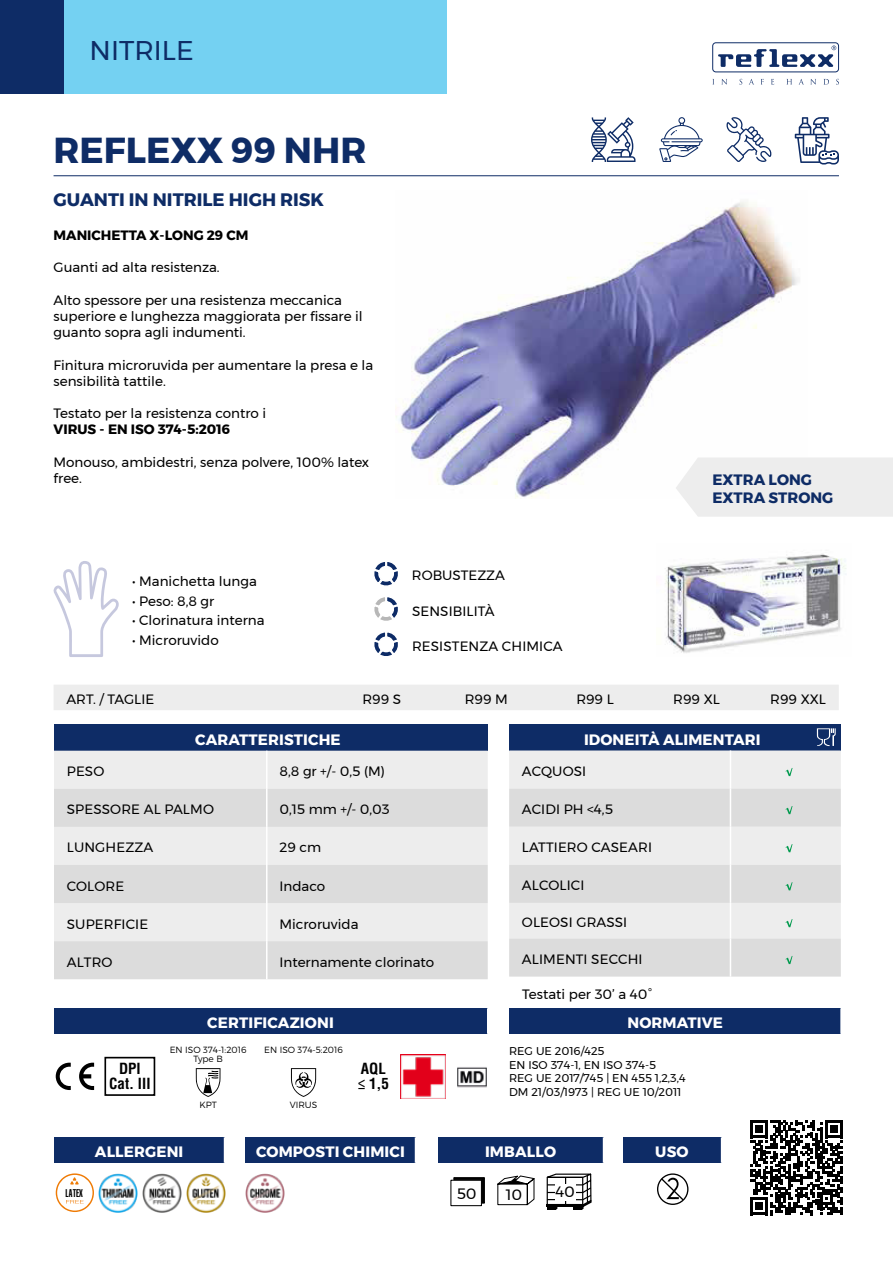
<style>
.page{position:relative;width:893px;height:1263px;background:#fff}
.page>*{position:absolute;margin:0;border:0;box-sizing:border-box;transform-origin:0 0}
.t1{font:700 36px "Montserrat";color:#0e2c66}
.t2{font:27px "Montserrat";color:#0e2c66}
.t3{font:700 18px "Montserrat";color:#0e2c66}
.t4{font:700 15px "Montserrat";letter-spacing:.01em;color:#fff}
.t5{font:700 15px/18px "Montserrat";color:#0e2c66}
.t6{font:700 condensed 15px/15px "Helvetica LT Std";color:#000}
.t7{font:15px "Montserrat";color:#000}
.t8{font:13.5px/16.2px "Montserrat";color:#000}
.t9{font:700 13.5px "Montserrat";color:#000}
.t10{font:11.25px/13.5px "Montserrat";color:#000}
.t11{font:11.1px "Helvetica LT Std Ultra Comp";color:#000}
.t12{font:300 9px/9px "Montserrat";color:#000;text-align:center}
</style>
<div class="page">
<svg style="left:56px;top:1173px;width:38px;height:39px"></svg>
<img style="left:395px;top:201px;width:404px;height:297px">
<img style="left:665px;top:554px;width:181px;height:99px">
<hr style="left:54px;top:175px;width:785px;height:1px;background:#0e2c66">
<div style="left:54px;top:685px;width:785px;height:25px;background:#ededed"></div>
<div style="left:676px;top:457px;width:217px;height:60px;background:#ededed"></div>
<svg style="left:659px;top:117px;width:44px;height:45px"></svg>
<svg style="left:726px;top:117px;width:46px;height:45px"></svg>
<svg style="left:795px;top:117px;width:44px;height:48px"></svg>
<svg style="left:591px;top:117px;width:44px;height:45px"></svg>
<div style="left:54px;top:724px;width:434px;height:27px;background:#0e2c66"></div>
<div style="left:54px;top:751px;width:434px;height:190px;background:#ededed"></div>
<div style="left:54px;top:789px;width:434px;height:38px;background:#dcdcdc"></div>
<div style="left:54px;top:865px;width:434px;height:38px;background:#dcdcdc"></div>
<div style="left:54px;top:941px;width:434px;height:38px;background:#dcdcdc"></div>
<hr style="left:266px;top:751px;width:2px;height:38px;background:#fff">
<hr style="left:266px;top:789px;width:2px;height:38px;background:#fff">
<hr style="left:266px;top:827px;width:2px;height:38px;background:#fff">
<hr style="left:266px;top:865px;width:2px;height:38px;background:#fff">
<hr style="left:266px;top:903px;width:2px;height:38px;background:#fff">
<hr style="left:266px;top:941px;width:2px;height:38px;background:#fff">
<div style="left:509px;top:1008px;width:332px;height:26px;background:#0e2c66"></div>
<hr style="left:840px;top:1008px;width:2px;height:26px;background:#fff">
<div style="left:509px;top:724px;width:332px;height:26px;background:#0e2c66"></div>
<div style="left:509px;top:750px;width:332px;height:188px;background:#ededed"></div>
<hr style="left:730px;top:750px;width:1px;height:39px;background:#fff">
<hr style="left:730px;top:827px;width:1px;height:38px;background:#fff">
<hr style="left:730px;top:903px;width:1px;height:35px;background:#fff">
<svg style="left:785px;top:768px;width:7px;height:8px"></svg>
<div style="left:509px;top:789px;width:332px;height:38px;background:#dcdcdc"></div>
<svg style="left:785px;top:844px;width:7px;height:8px"></svg>
<div style="left:509px;top:865px;width:332px;height:38px;background:#dcdcdc"></div>
<svg style="left:785px;top:919px;width:7px;height:8px"></svg>
<div style="left:509px;top:938px;width:332px;height:38px;background:#dcdcdc"></div>
<img style="left:245px;top:1173px;width:40px;height:40px">
<img style="left:186px;top:1173px;width:39px;height:40px">
<img style="left:142px;top:1173px;width:40px;height:40px">
<div style="left:54px;top:1008px;width:434px;height:26px;background:#0e2c66"></div>
<svg style="left:487px;top:1008px;width:1px;height:26px"></svg>
<svg style="left:817px;top:728px;width:19px;height:18px"></svg>
<svg style="left:374px;top:562px;width:24px;height:24px"></svg>
<svg style="left:374px;top:597px;width:24px;height:24px"></svg>
<svg style="left:374px;top:632px;width:24px;height:24px"></svg>
<img style="left:98px;top:1173px;width:40px;height:40px">
<svg style="left:750px;top:1120px;width:92px;height:95px"></svg>
<img style="left:401px;top:1054px;width:44px;height:45px">
<div style="left:104px;top:1057px;width:51px;height:39px;border:2px solid #000"></div>
<svg style="left:196px;top:1068px;width:24px;height:29px"></svg>
<svg style="left:56px;top:1063px;width:15px;height:27px"></svg>
<svg style="left:79px;top:1063px;width:15px;height:27px"></svg>
<svg style="left:291px;top:1068px;width:25px;height:29px"></svg>
<img style="left:457px;top:1067px;width:30px;height:21px">
<svg style="left:657px;top:1173px;width:31px;height:32px"></svg>
<div style="left:623px;top:1137px;width:99px;height:26px;background:#0e2c66"></div>
<svg style="left:721px;top:1137px;width:1px;height:26px"></svg>
<div style="left:438px;top:1137px;width:166px;height:26px;background:#0e2c66"></div>
<svg style="left:603px;top:1137px;width:1px;height:26px"></svg>
<svg style="left:546px;top:1173px;width:46px;height:37px"></svg>
<div style="left:555px;top:1184px;width:20px;height:16px;background:#fff"></div>
<svg style="left:497px;top:1175px;width:38px;height:31px"></svg>
<div style="left:450px;top:1180px;width:32px;height:26px;border:1px solid #000"></div>
<svg style="left:453px;top:1177px;width:32px;height:27px"></svg>
<svg style="left:53px;top:561px;width:66px;height:96px"></svg>
<div style="left:54px;top:1137px;width:171px;height:26px;background:#0e2c66"></div>
<svg style="left:224px;top:1137px;width:1px;height:26px"></svg>
<div style="left:245px;top:1137px;width:170px;height:26px;background:#0e2c66"></div>
<div style="left:712px;top:43px;width:127px;height:29px;border:1px solid #0e2c66;border-radius:3px"></div>
<svg style="left:718px;top:46px;width:118px;height:21px"></svg>
<svg style="left:721px;top:79px;width:6px;height:6px"></svg>
<svg style="left:739px;top:79px;width:3px;height:6px"></svg>
<svg style="left:749px;top:79px;width:5px;height:5px"></svg>
<svg style="left:771px;top:79px;width:3px;height:6px"></svg>
<svg style="left:786px;top:79px;width:6px;height:5px"></svg>
<svg style="left:799px;top:79px;width:5px;height:5px"></svg>
<svg style="left:810px;top:79px;width:6px;height:6px"></svg>
<svg style="left:823px;top:79px;width:6px;height:6px"></svg>
<svg style="left:836px;top:79px;width:3px;height:6px"></svg>
<div style="left:0;top:0;width:446px;height:94px;background:#74d1f2"></div>
<div style="left:0;top:0;width:64px;height:94px;background:#0e2c66"></div>
<h2 class="t2" style="left:90px;top:30px;width:106px">NITRILE</h2>
<h1 class="t1" style="left:54px;top:122px;width:314px">REFLEXX 99 NHR</h1>
<h3 class="t3" style="left:54px;top:185px;width:272px">GUANTI IN NITRILE HIGH RISK</h3>
<p class="t9" style="left:54px;top:224px;width:196px">MANICHETTA X-LONG 29 CM</p>
<p class="t8" style="left:54px;top:259px;width:168px">Guanti ad alta resistenza.</p>
<p class="t8" style="left:54px;top:292px;width:311px">Alto spessore per una resistenza meccanica superiore e lunghezza maggiorata per fissare il guanto sopra agli indumenti.</p>
<p class="t8" style="left:54px;top:356px;width:321px">Finitura microruvida per aumentare la presa e la sensibilità tattile.</p>
<p class="t8" style="left:54px;top:405px;width:214px">Testato per la resistenza contro i</p>
<p class="t9" style="left:54px;top:419px;width:178px">VIRUS - EN ISO 374-5:2016</p>
<p class="t8" style="left:54px;top:454px;width:317px">Monouso, ambidestri, senza polvere, 100% latex free.</p>
<p class="t8" style="left:132px;top:573px;width:126px">• Manichetta lunga</p>
<p class="t8" style="left:132px;top:593px;width:84px">• Peso: 8,8 gr</p>
<p class="t8" style="left:132px;top:612px;width:134px">• Clorinatura interna</p>
<p class="t8" style="left:132px;top:632px;width:88px">• Microruvido</p>
<p class="t8" style="left:412px;top:567px;width:95px">ROBUSTEZZA</p>
<p class="t8" style="left:412px;top:602px;width:84px">SENSIBILITÀ</p>
<p class="t8" style="left:412px;top:638px;width:152px">RESISTENZA CHIMICA</p>
<p class="t5" style="left:712px;top:471px;width:122px">EXTRA LONG<br>EXTRA STRONG</p>
<p class="t8" style="left:66px;top:691px;width:90px">ART. / TAGLIE</p>
<p class="t8" style="left:363px;top:691px;width:40px">R99 S</p>
<p class="t8" style="left:465px;top:691px;width:45px">R99 M</p>
<p class="t8" style="left:576px;top:691px;width:39px">R99 L</p>
<p class="t8" style="left:673px;top:691px;width:48px">R99 XL</p>
<p class="t8" style="left:770px;top:691px;width:57px">R99 XXL</p>
<p class="t4" style="left:195px;top:727px;width:147px">CARATTERISTICHE</p>
<p class="t4" style="left:584px;top:727px;width:178px">IDONEITÀ ALIMENTARI</p>
<p class="t8" style="left:67px;top:763px;width:39px">PESO</p>
<p class="t8" style="left:280px;top:763px;width:107px">8,8 gr +/- 0,5 (M)</p>
<p class="t8" style="left:67px;top:801px;width:149px">SPESSORE AL PALMO</p>
<p class="t8" style="left:280px;top:801px;width:112px">0,15 mm +/- 0,03</p>
<p class="t8" style="left:67px;top:839px;width:88px">LUNGHEZZA</p>
<p class="t8" style="left:280px;top:839px;width:43px">29 cm</p>
<p class="t8" style="left:67px;top:877px;width:59px">COLORE</p>
<p class="t8" style="left:280px;top:877px;width:47px">Indaco</p>
<p class="t8" style="left:67px;top:916px;width:83px">SUPERFICIE</p>
<p class="t8" style="left:280px;top:916px;width:81px">Microruvida</p>
<p class="t8" style="left:67px;top:954px;width:47px">ALTRO</p>
<p class="t8" style="left:280px;top:954px;width:156px">Internamente clorinato</p>
<p class="t8" style="left:522px;top:763px;width:66px">ACQUOSI</p>
<p class="t8" style="left:522px;top:801px;width:92px">ACIDI PH &lt;4,5</p>
<p class="t8" style="left:522px;top:839px;width:132px">LATTIERO CASEARI</p>
<p class="t8" style="left:522px;top:877px;width:64px">ALCOLICI</p>
<p class="t8" style="left:522px;top:914px;width:107px">OLEOSI GRASSI</p>
<p class="t8" style="left:522px;top:951px;width:122px">ALIMENTI SECCHI</p>
<p class="t8" style="left:522px;top:986px;width:131px">Testati per 30’ a 40°</p>
<p class="t4" style="left:207px;top:1011px;width:128px">CERTIFICAZIONI</p>
<p class="t4" style="left:627px;top:1011px;width:97px">NORMATIVE</p>
<p class="t6" style="left:109px;top:1061px;width:43px;text-align:center">DPI<br>Cat. III</p>
<p class="t12" style="left:170px;top:1045px;width:78px">EN ISO 374-1:2016<br>Type B</p>
<p class="t12" style="left:199px;top:1100px;width:19px">KPT</p>
<p class="t12" style="left:264px;top:1045px;width:80px">EN ISO 374-5:2016</p>
<p class="t12" style="left:290px;top:1100px;width:29px">VIRUS</p>
<p class="t6" style="left:358px;top:1061px;width:33px">AQL ≤ 1,5</p>
<p class="t10" style="left:509px;top:1044px;width:178px">REG UE 2016/425<br>EN ISO 374-1, EN ISO 374-5<br>REG UE 2017/745 | EN 455 1,2,3,4<br>DM 21/03/1973 | REG UE 10/2011</p>
<p class="t4" style="left:95px;top:1140px;width:90px">ALLERGENI</p>
<p class="t4" style="left:256px;top:1140px;width:150px">COMPOSTI CHIMICI</p>
<p class="t4" style="left:485px;top:1140px;width:73px">IMBALLO</p>
<p class="t4" style="left:655px;top:1140px;width:35px">USO</p>
<p class="t11" style="left:66px;top:1186px;width:19px">LATEX</p>
<p class="t7" style="left:457px;top:1182px;width:21px">50</p>
<p class="t7" style="left:506px;top:1183px;width:18px">10</p>
<p class="t7" style="left:555px;top:1180px;width:21px">40</p>
</div>
